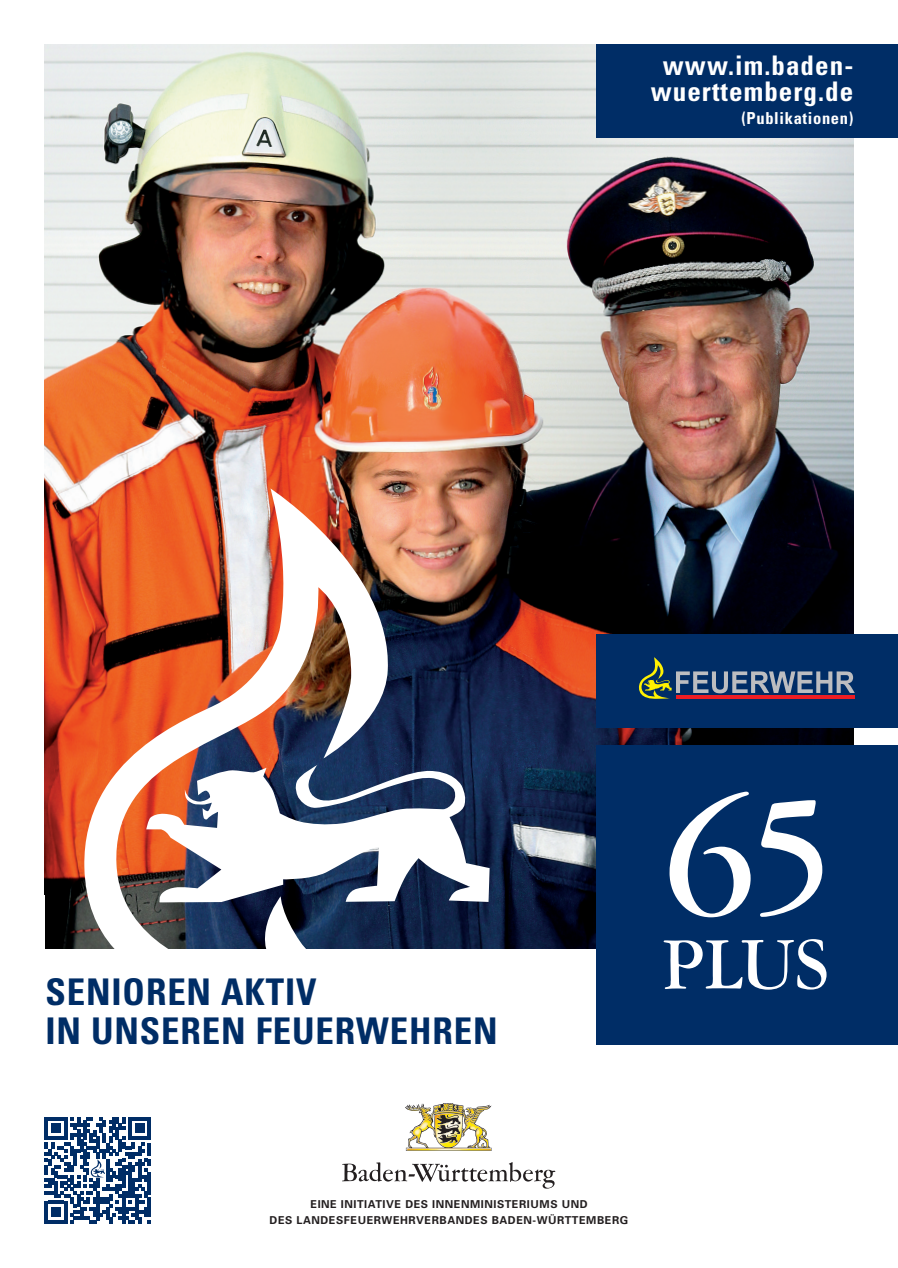
<style>
.page{position:relative;width:898px;height:1268px;background:#fff}
.page>*{position:absolute;margin:0;border:0;box-sizing:border-box;transform-origin:0 0}
.t1{font:500 195.67px "Garamont Amst SH";color:#fff}
.t2{font:500 78.22px "Garamont Amst SH";color:#fff}
.t3{font:700 condensed 36.75px/39px "Univers";letter-spacing:.025em;color:#002d66}
.t4{font:700 condensed 27px/26.2px "Univers";letter-spacing:.04em;color:#fff;text-align:center}
.t5{font:700 condensed 16.5px "Univers";letter-spacing:.04em;color:#fff}
.t6{font:700 10.88px/15.8px "Univers";letter-spacing:.05em;color:#231f20;text-align:center}
</style>
<div class="page">
<img style="left:45px;top:45px;width:808px;height:903px">
<img style="left:406px;top:1103px;width:86px;height:47px">
<svg style="left:342px;top:1162px;width:213px;height:26px"></svg>
<img style="left:84px;top:488px;width:405px;height:461px">
<div style="left:596px;top:634px;width:301px;height:93px;background:#002d66"></div>
<svg style="left:639px;top:657px;width:215px;height:41px"></svg>
<div style="left:596px;top:45px;width:301px;height:93px;background:#002d66"></div>
<div style="left:596px;top:744px;width:301px;height:300px;background:#002d66"></div>
<svg style="left:45px;top:1117px;width:106px;height:105px"></svg>
<h3 class="t4" style="left:650px;top:55px;width:204px">www.im.baden&shy;wuerttemberg.de</h3>
<h3 class="t5" style="left:741px;top:112px;width:113px">(Publikationen)</h3>
<h3 class="t3" style="left:45px;top:976px;width:453px">SENIOREN AKTIV<br>IN UNSEREN FEUERWEHREN</h3>
<h1 class="t1" style="left:664px;top:764px;width:164px">65</h1>
<h2 class="t2" style="left:662px;top:929px;width:167px">PLUS</h2>
<p class="t6" style="left:269px;top:1196px;width:360px">EINE INITIATIVE DES INNENMINISTERIUMS UND<br>DES LANDESFEUERWEHRVERBANDES BADEN-WÜRTTEMBERG</p>
</div>
